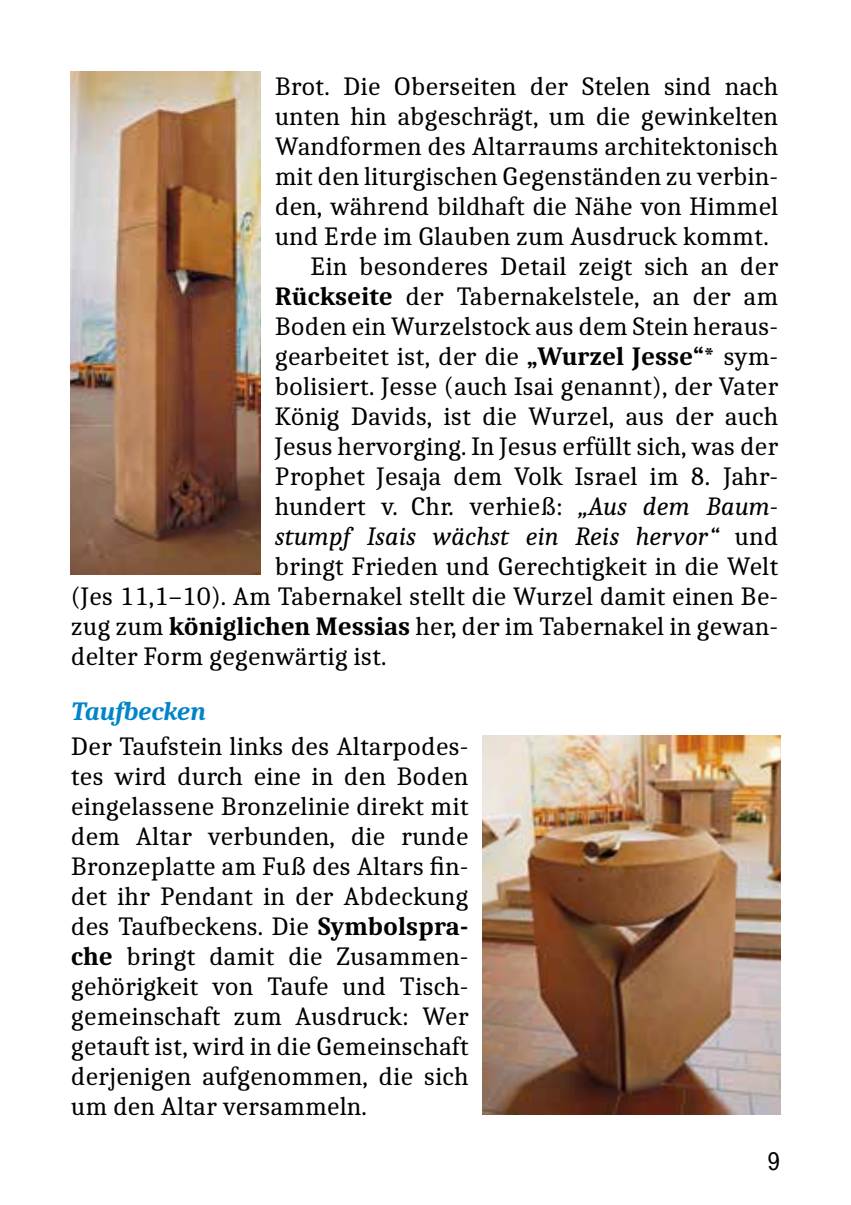
<style>
.page{position:relative;width:851px;height:1205px;background:#fff}
.page>*{position:absolute;margin:0;border:0;box-sizing:border-box;transform-origin:0 0}
.t1{font:26.25px/30px "Caladea";color:#000;text-align:justify}
.t2{font:italic 26.25px "Caladea";color:#000}
.t3{font:italic 700 26.25px "Caladea";color:#0085c8}
.t4{font:25px "Arial Nova Cond";color:#000}
.s1{font-weight:700}
.s2{font-style:italic}
.s3{font-style:normal}
</style>
<div class="page">
<img style="left:482px;top:735px;width:298px;height:379px">
<img style="left:71px;top:72px;width:189px;height:502px">
<p class="t1" style="left:275px;top:70px;width:505px">Brot. Die Oberseiten der Stelen sind nach</p>
<p class="t1" style="left:275px;top:100px;width:505px">unten hin abgeschrägt, um die gewinkelten</p>
<p class="t1" style="left:275px;top:130px;width:505px">Wandformen des Altarraums architektonisch</p>
<p class="t1" style="left:275px;top:160px;width:505px">mit den liturgischen Gegenständen zu verbin-</p>
<p class="t1" style="left:275px;top:190px;width:505px">den, während bildhaft die Nähe von Himmel</p>
<p class="t1" style="left:275px;top:220px;width:495px">und Erde im Glauben zum Ausdruck kommt.</p>
<p class="t1" style="left:310px;top:250px;width:469px">Ein besonderes Detail zeigt sich an der</p>
<p class="t1" style="left:275px;top:280px;width:505px"><span class="s1">Rückseite</span> der Tabernakelstele, an der am</p>
<p class="t1" style="left:275px;top:310px;width:505px">Boden ein Wurzelstock aus dem Stein heraus-</p>
<p class="t1" style="left:275px;top:340px;width:505px">gearbeitet ist, der die <span class="s1">„Wurzel Jesse“*</span> sym-</p>
<p class="t1" style="left:275px;top:370px;width:505px">bolisiert. Jesse (auch Isai genannt), der Vater</p>
<p class="t1" style="left:275px;top:400px;width:505px">König Davids, ist die Wurzel, aus der auch</p>
<p class="t1" style="left:275px;top:430px;width:505px">Jesus hervorging. In Jesus erfüllt sich, was der</p>
<p class="t1" style="left:275px;top:460px;width:502px">Prophet Jesaja dem Volk Israel im 8. Jahr-</p>
<p class="t1" style="left:275px;top:490px;width:505px">hundert v. Chr. verhieß: <span class="s2">„Aus dem Baum-</span></p>
<p class="t2" style="left:275px;top:520px;width:505px">stumpf Isais wächst ein Reis hervor“ <span class="s3">und</span></p>
<p class="t1" style="left:275px;top:550px;width:505px">bringt Frieden und Gerechtigkeit in die Welt</p>
<p class="t1" style="left:71px;top:580px;width:708px">(Jes 11,1–10). Am Tabernakel stellt die Wurzel damit einen Be-</p>
<p class="t1" style="left:71px;top:610px;width:708px">zug zum <span class="s1">königlichen Messias</span> her, der im Tabernakel in gewan-</p>
<p class="t1" style="left:71px;top:640px;width:317px">delter Form gegenwärtig ist.</p>
<p class="t3" style="left:71px;top:695px;width:136px">Taufbecken</p>
<p class="t1" style="left:71px;top:730px;width:399px">Der Taufstein links des Altarpodes&shy;tes wird durch eine in den Boden eingelassene Bronzelinie direkt mit dem Altar verbunden, die runde Bronzeplatte am Fuß des Altars fin&shy;det ihr Pendant in der Abdeckung des Taufbeckens. Die <span class="s1">Symbolspra&shy;che</span> bringt damit die Zusammen&shy;gehörigkeit von Taufe und Tisch&shy;gemeinschaft zum Ausdruck: Wer getauft ist, wird in die Gemeinschaft derjenigen aufgenommen, die sich um den Altar versammeln.</p>
<p class="t4" style="left:767px;top:1146px;width:14px">9</p>
</div>
